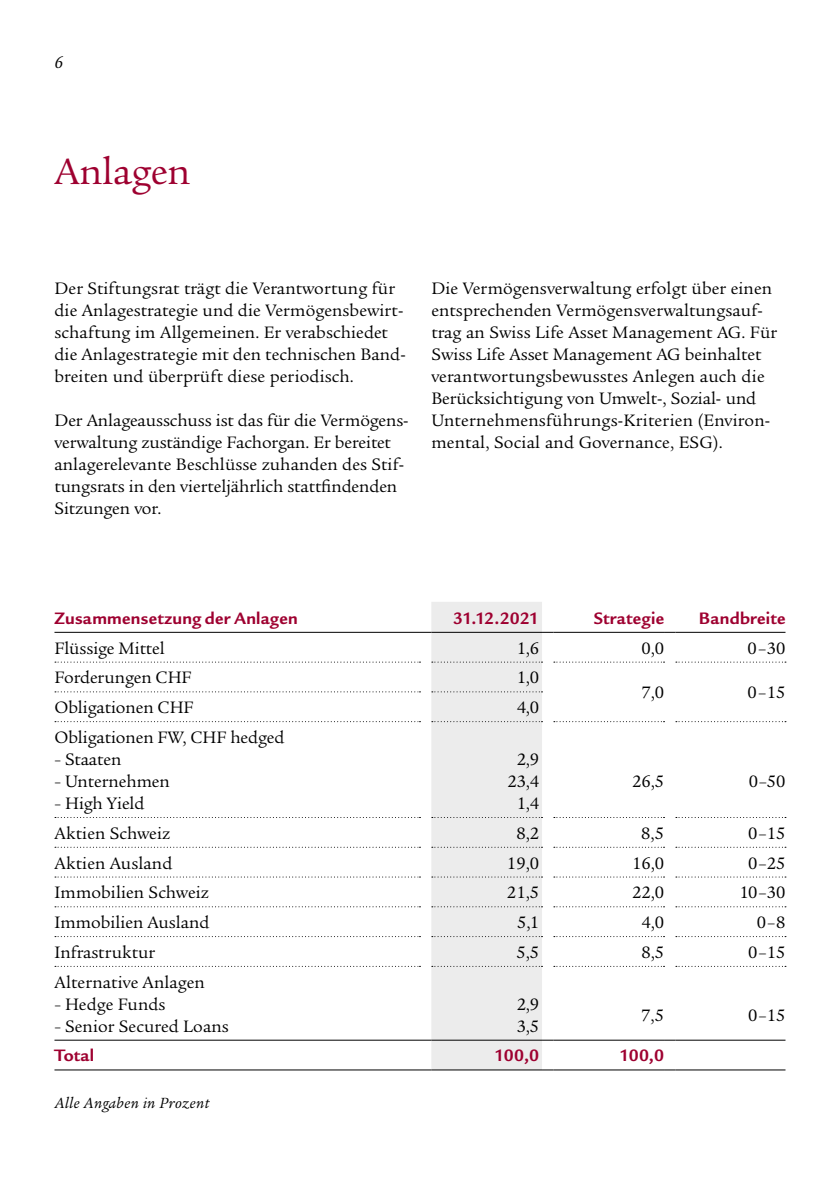
<style>
.page{position:relative;width:840px;height:1191px;background:#fff}
.page>*{position:absolute;margin:0;border:0;box-sizing:border-box;transform-origin:0 0}
.Book_20_22pt_K{font:40px "Legacy Serif ITC Pro";letter-spacing:-.005em;color:#9e0030}
.Book_9_11pt_K{font:18px/22px "Legacy Serif ITC Pro";letter-spacing:.005em;color:#000}
.t1{font:700 18px "Legacy Sans ITC Pro";letter-spacing:.015em;color:#9e0030}
.Book_9_11pt_K-2{font:18px "Legacy Serif ITC Pro";letter-spacing:.005em;color:#000;scale:.8 1}
.t2{font:italic 18px "Legacy Serif ITC Pro";color:#000}
.t3{font:italic 16px "Legacy Serif ITC Pro";letter-spacing:.025em;color:#000}
</style>
<div class="page">
<div style="left:431px;top:602px;width:110px;height:467px;background:#ececec"></div>
<hr style="left:54px;top:1039px;width:366px;height:1px;background:#000">
<hr style="left:54px;top:1069px;width:366px;height:1px;background:#000">
<hr style="left:431px;top:1039px;width:110px;height:1px;background:#000">
<hr style="left:431px;top:1069px;width:110px;height:1px;background:#000">
<hr style="left:553px;top:1039px;width:110px;height:1px;background:#000">
<hr style="left:553px;top:1069px;width:110px;height:1px;background:#000">
<svg style="left:541px;top:1039px;width:12px;height:1px"></svg>
<svg style="left:541px;top:1069px;width:12px;height:1px"></svg>
<svg style="left:55px;top:661px;width:365px;height:1px"></svg>
<svg style="left:55px;top:691px;width:365px;height:1px"></svg>
<svg style="left:55px;top:721px;width:365px;height:1px"></svg>
<svg style="left:55px;top:817px;width:365px;height:1px"></svg>
<svg style="left:55px;top:846px;width:365px;height:1px"></svg>
<svg style="left:55px;top:876px;width:365px;height:1px"></svg>
<svg style="left:55px;top:906px;width:365px;height:1px"></svg>
<svg style="left:55px;top:936px;width:365px;height:1px"></svg>
<svg style="left:55px;top:966px;width:365px;height:1px"></svg>
<svg style="left:553px;top:661px;width:111px;height:1px"></svg>
<svg style="left:553px;top:721px;width:111px;height:1px"></svg>
<svg style="left:553px;top:817px;width:111px;height:1px"></svg>
<svg style="left:553px;top:846px;width:111px;height:1px"></svg>
<svg style="left:553px;top:876px;width:111px;height:1px"></svg>
<svg style="left:553px;top:906px;width:111px;height:1px"></svg>
<svg style="left:553px;top:936px;width:111px;height:1px"></svg>
<svg style="left:553px;top:966px;width:111px;height:1px"></svg>
<svg style="left:675px;top:661px;width:110px;height:1px"></svg>
<svg style="left:675px;top:721px;width:110px;height:1px"></svg>
<svg style="left:675px;top:817px;width:110px;height:1px"></svg>
<svg style="left:675px;top:846px;width:108px;height:1px"></svg>
<svg style="left:675px;top:876px;width:110px;height:1px"></svg>
<svg style="left:675px;top:906px;width:110px;height:1px"></svg>
<svg style="left:675px;top:936px;width:110px;height:1px"></svg>
<svg style="left:675px;top:966px;width:110px;height:1px"></svg>
<svg style="left:663px;top:1039px;width:12px;height:1px"></svg>
<hr style="left:675px;top:1039px;width:110px;height:1px;background:#000">
<svg style="left:663px;top:1069px;width:12px;height:1px"></svg>
<hr style="left:675px;top:1069px;width:110px;height:1px;background:#000">
<hr style="left:54px;top:632px;width:366px;height:1px;background:#000">
<hr style="left:431px;top:632px;width:110px;height:1px;background:#000">
<svg style="left:541px;top:632px;width:12px;height:1px"></svg>
<hr style="left:553px;top:632px;width:110px;height:1px;background:#000">
<svg style="left:663px;top:632px;width:12px;height:1px"></svg>
<hr style="left:675px;top:632px;width:110px;height:1px;background:#000">
<svg style="left:431px;top:661px;width:111px;height:1px"></svg>
<svg style="left:431px;top:691px;width:111px;height:1px"></svg>
<svg style="left:431px;top:721px;width:111px;height:1px"></svg>
<svg style="left:431px;top:817px;width:111px;height:1px"></svg>
<svg style="left:431px;top:846px;width:111px;height:1px"></svg>
<svg style="left:431px;top:876px;width:111px;height:1px"></svg>
<svg style="left:431px;top:906px;width:111px;height:1px"></svg>
<svg style="left:431px;top:936px;width:111px;height:1px"></svg>
<svg style="left:431px;top:966px;width:111px;height:1px"></svg>
<p class="t2" style="left:54px;top:51px;width:10px">6</p>
<p class="Book_20_22pt_K" style="left:54px;top:147px;width:137px">Anlagen</p>
<p class="Book_9_11pt_K" style="left:54px;top:277px;width:352px">Der Stiftungsrat trägt die Verantwortung für die Anlagestrategie und die Vermögensbewirt&shy;schaftung im Allgemeinen. Er verabschiedet die Anlagestrategie mit den technischen Band&shy;breiten und überprüft diese periodisch.</p>
<p class="Book_9_11pt_K" style="left:54px;top:409px;width:355px">Der Anlageausschuss ist das für die Vermögens&shy;verwaltung zuständige Fachorgan. Er bereitet anlagerelevante Beschlüsse zuhanden des Stif&shy;tungsrats in den vierteljährlich stattfindenden Sitzungen vor.</p>
<p class="Book_9_11pt_K" style="left:431px;top:277px;width:347px">Die Vermögensverwaltung erfolgt über einen entsprechenden Vermögensverwaltungsauf&shy;trag an Swiss Life Asset Management AG. Für Swiss Life Asset Management AG beinhaltet verantwortungsbewusstes Anlegen auch die Berücksichtigung von Umwelt-, Sozial- und Unternehmensführungs-Kriterien (Environ&shy;mental, Social and Governance, ESG).</p>
<p class="t1" style="left:54px;top:607px;width:245px">Zusammensetzung der Anlagen</p>
<p class="t1" style="left:453px;top:607px;width:87px">31.12.2021</p>
<p class="t1" style="left:593px;top:607px;width:72px">Strategie</p>
<p class="t1" style="left:698px;top:607px;width:88px">Bandbreite</p>
<p class="Book_9_11pt_K" style="left:54px;top:636px;width:112px">Flüssige Mittel</p>
<p class="Book_9_11pt_K" style="left:516px;top:636px;width:24px">1,6</p>
<p class="Book_9_11pt_K" style="left:641px;top:636px;width:24px">0,0</p>
<p class="Book_9_11pt_K" style="left:747px;top:636px;width:40px">0–30</p>
<p class="Book_9_11pt_K" style="left:54px;top:666px;width:139px">Forderungen CHF</p>
<p class="Book_9_11pt_K" style="left:516px;top:666px;width:24px">1,0</p>
<p class="Book_9_11pt_K" style="left:641px;top:681px;width:24px">7,0</p>
<p class="Book_9_11pt_K" style="left:747px;top:681px;width:40px">0–15</p>
<p class="Book_9_11pt_K" style="left:54px;top:696px;width:141px">Obligationen CHF</p>
<p class="Book_9_11pt_K" style="left:516px;top:696px;width:24px">4,0</p>
<p class="Book_9_11pt_K" style="left:54px;top:726px;width:231px">Obligationen FW, CHF hedged</p>
<p class="Book_9_11pt_K-2" style="left:54px;top:748px;width:85px">– Staaten</p>
<p class="Book_9_11pt_K-2" style="left:54px;top:770px;width:146px">– Unternehmen</p>
<p class="Book_9_11pt_K-2" style="left:54px;top:792px;width:114px">– High Yield</p>
<p class="Book_9_11pt_K" style="left:516px;top:748px;width:24px">2,9</p>
<p class="Book_9_11pt_K" style="left:507px;top:770px;width:33px">23,4</p>
<p class="Book_9_11pt_K" style="left:516px;top:792px;width:24px">1,4</p>
<p class="Book_9_11pt_K" style="left:632px;top:770px;width:33px">26,5</p>
<p class="Book_9_11pt_K" style="left:748px;top:770px;width:38px">0–50</p>
<p class="Book_9_11pt_K" style="left:54px;top:822px;width:117px">Aktien Schweiz</p>
<p class="Book_9_11pt_K" style="left:516px;top:822px;width:24px">8,2</p>
<p class="Book_9_11pt_K" style="left:640px;top:822px;width:24px">8,5</p>
<p class="Book_9_11pt_K" style="left:747px;top:822px;width:39px">0–15</p>
<p class="Book_9_11pt_K" style="left:54px;top:851px;width:119px">Aktien Ausland</p>
<p class="Book_9_11pt_K" style="left:506px;top:851px;width:34px">19,0</p>
<p class="Book_9_11pt_K" style="left:631px;top:851px;width:33px">16,0</p>
<p class="Book_9_11pt_K" style="left:747px;top:851px;width:39px">0–25</p>
<p class="Book_9_11pt_K" style="left:54px;top:881px;width:156px">Immobilien Schweiz</p>
<p class="Book_9_11pt_K" style="left:506px;top:881px;width:34px">21,5</p>
<p class="Book_9_11pt_K" style="left:631px;top:881px;width:33px">22,0</p>
<p class="Book_9_11pt_K" style="left:739px;top:881px;width:48px">10–30</p>
<p class="Book_9_11pt_K" style="left:54px;top:911px;width:156px">Immobilien Ausland</p>
<p class="Book_9_11pt_K" style="left:516px;top:911px;width:24px">5,1</p>
<p class="Book_9_11pt_K" style="left:641px;top:911px;width:24px">4,0</p>
<p class="Book_9_11pt_K" style="left:756px;top:911px;width:30px">0–8</p>
<p class="Book_9_11pt_K" style="left:54px;top:941px;width:102px">Infrastruktur</p>
<p class="Book_9_11pt_K" style="left:516px;top:941px;width:24px">5,5</p>
<p class="Book_9_11pt_K" style="left:641px;top:941px;width:24px">8,5</p>
<p class="Book_9_11pt_K" style="left:747px;top:941px;width:39px">0–15</p>
<p class="Book_9_11pt_K" style="left:54px;top:970px;width:152px">Alternative Anlagen</p>
<p class="Book_9_11pt_K-2" style="left:54px;top:993px;width:140px">– Hedge Funds</p>
<p class="Book_9_11pt_K-2" style="left:54px;top:1015px;width:219px">– Senior Secured Loans</p>
<p class="Book_9_11pt_K" style="left:516px;top:992px;width:24px">2,9</p>
<p class="Book_9_11pt_K" style="left:516px;top:1014px;width:24px">3,5</p>
<p class="Book_9_11pt_K" style="left:640px;top:1003px;width:24px">7,5</p>
<p class="Book_9_11pt_K" style="left:747px;top:1003px;width:39px">0–15</p>
<p class="t1" style="left:54px;top:1044px;width:41px">Total</p>
<p class="t1" style="left:494px;top:1044px;width:46px">100,0</p>
<p class="t1" style="left:619px;top:1044px;width:46px">100,0</p>
<p class="t3" style="left:54px;top:1093px;width:156px">Alle Angaben in Prozent</p>
</div>
